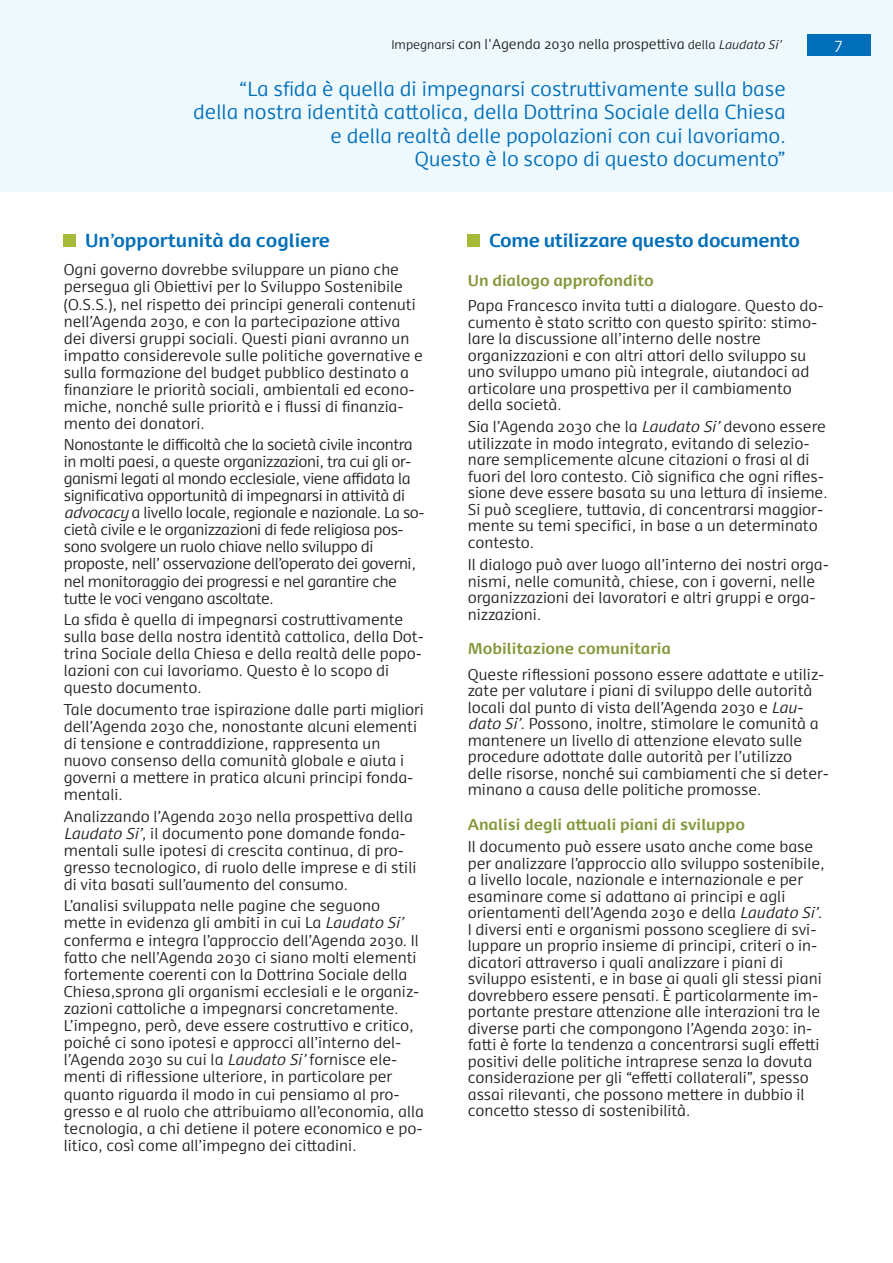
<style>
.page{position:relative;width:893px;height:1263px;background:#fff}
.page>*{position:absolute;margin:0;border:0;box-sizing:border-box;transform-origin:0 0}
.t1{font:300 19.5px/23.4px "Dancer Pro";color:#006eb9;text-align:right}
.t2{font:700 18px "Dancer Pro";letter-spacing:-.015em;color:#006eb9}
.t3{font:300 15px/16.5px "Dancer Pro";color:#231f20}
.t4{font:300 15px/17.1px "Dancer Pro";letter-spacing:-.025em;color:#231f20}
.t5{font:700 15px "Dancer Pro";color:#83983a}
.t6{font:300 15px "Dancer Pro";color:#fff}
.t7{font:300 13.5px "Dancer Pro";color:#231f20}
.s1{font-size:12px}
.s2{font-style:italic;font-size:12px}
.s3{font-style:italic}
</style>
<div class="page">
<div style="left:0;top:0;width:893px;height:191px;background:#eef9fe"></div>
<div style="left:807px;top:34px;width:64px;height:21px;background:#006eb9"></div>
<div style="left:64px;top:234px;width:12px;height:12px;background:#a4bb39"></div>
<div style="left:468px;top:234px;width:12px;height:12px;background:#a4bb39"></div>
<p class="t7" style="left:391px;top:38px;width:394px"><span class="s1">Impegnarsi</span> con l'Agenda 2030 nella prospettiva <span class="s1">della</span> <span class="s2">Laudato Si’</span></p>
<h1 class="t1" style="left:193px;top:78px;width:594px">“La sfida è quella di impegnarsi costruttivamente sulla base della nostra identità cattolica, della Dottrina Sociale della Chiesa e della realtà delle popolazioni con cui lavoriamo.<br>Questo è lo scopo di questo documento”</h1>
<p class="t6" style="left:835px;top:36px;width:9px">7</p>
<p class="t2" style="left:85px;top:233px;width:246px">Un’opportunità da cogliere</p>
<p class="t3" style="left:64px;top:262px;width:361px;line-height:17.1px">Ogni governo dovrebbe sviluppare un piano che persegua gli Obiettivi per lo Sviluppo Sostenibile (O.S.S.), nel rispetto dei principi generali contenuti nell’Agenda 2030, e con la partecipazione attiva dei diversi gruppi sociali. Questi piani avranno un impatto considerevole sulle politiche governative e sulla formazione del budget pubblico destinato a finanziare le priorità sociali, ambientali ed econo&shy;miche, nonché sulle priorità e i flussi di finanzia&shy;mento dei donatori.</p>
<p class="t4" style="left:64px;top:437px;width:362px">Nonostante le difficoltà che la società civile incontra in molti paesi, a queste organizzazioni, tra cui gli or&shy;ganismi legati al mondo ecclesiale, viene affidata la significativa opportunità di impegnarsi in attività di <span class="s3">advocacy</span>a livello locale, regionale e nazionale. La so&shy;cietà civile e le organizzazioni di fede religiosa pos&shy;sono svolgere un ruolo chiave nello sviluppo di proposte, nell’ osservazione dell’operato dei governi, nel monitoraggio dei progressi e nel garantire che tutte le voci vengano ascoltate.</p>
<p class="t3" style="left:64px;top:612px;width:362px;line-height:17.1px">La sfida è quella di impegnarsi costruttivamente sulla base della nostra identità cattolica, della Dot&shy;trina Sociale della Chiesa e della realtà delle popo&shy;lazioni con cui lavoriamo. Questo è lo scopo di questo documento.</p>
<p class="t3" style="left:64px;top:702px;width:362px;line-height:17.1px">Tale documento trae ispirazione dalle parti migliori dell’Agenda 2030 che, nonostante alcuni elementi di tensione e contraddizione, rappresenta un nuovo consenso della comunità globale e aiuta i governi a mettere in pratica alcuni principi fonda&shy;mentali.</p>
<p class="t3" style="left:64px;top:809px;width:354px;line-height:17.1px">Analizzando l’Agenda 2030 nella prospettiva della <span class="s3">Laudato Si’</span>, il documento pone domande fonda&shy;mentali sulle ipotesi di crescita continua, di pro&shy;gresso tecnologico, di ruolo delle imprese e di stili di vita basati sull’aumento del consumo.</p>
<p class="t3" style="left:64px;top:898px;width:362px;line-height:17.1px">L’analisi sviluppata nelle pagine che seguono mette in evidenza gli ambiti in cui La <span class="s3">Laudato Si’ </span>conferma e integra l’approccio dell’Agenda 2030. Il fatto che nell’Agenda 2030 ci siano molti elementi fortemente coerenti con la Dottrina Sociale della Chiesa,sprona gli organismi ecclesiali e le organiz&shy;zazioni cattoliche a impegnarsi concretamente.<br>L’impegno, però, deve essere costruttivo e critico, poiché ci sono ipotesi e approcci all’interno del&shy;l’Agenda 2030 su cui la <span class="s3">Laudato Si’</span>fornisce ele&shy;menti di riflessione ulteriore, in particolare per quanto riguarda il modo in cui pensiamo al pro&shy;gresso e al ruolo che attribuiamo all’economia, alla tecnologia, a chi detiene il potere economico e po&shy;litico, così come all’impegno dei cittadini.</p>
<p class="t2" style="left:489px;top:233px;width:312px">Come utilizzare questo documento</p>
<p class="t5" style="left:468px;top:274px;width:188px">Un dialogo approfondito</p>
<p class="t3" style="left:468px;top:298px;width:357px">Papa Francesco invita tutti a dialogare. Questo do&shy;cumento è stato scritto con questo spirito: stimo&shy;lare la discussione all’interno delle nostre organizzazioni e con altri attori dello sviluppo su uno sviluppo umano più integrale, aiutandoci ad articolare una prospettiva per il cambiamento della società.</p>
<p class="t3" style="left:468px;top:420px;width:361px">Sia l’Agenda 2030 che la <span class="s3">Laudato Si’</span>devono essere utilizzate in modo integrato, evitando di selezio&shy;nare semplicemente alcune citazioni o frasi al di fuori del loro contesto. Ciò significa che ogni rifles&shy;sione deve essere basata su una lettura di insieme.<br>Si può scegliere, tuttavia, di concentrarsi maggior&shy;mente su temi specifici, in base a un determinato contesto.</p>
<p class="t3" style="left:468px;top:557px;width:363px">Il dialogo può aver luogo all’interno dei nostri orga&shy;nismi, nelle comunità, chiese, con i governi, nelle organizzazioni dei lavoratori e altri gruppi e orga&shy;nizzazioni.</p>
<p class="t5" style="left:468px;top:642px;width:205px">Mobilitazione comunitaria</p>
<p class="t3" style="left:468px;top:667px;width:363px">Queste riflessioni possono essere adattate e utiliz&shy;zate per valutare i piani di sviluppo delle autorità locali dal punto di vista dell’Agenda 2030 e <span class="s3">Lau&shy;dato Si’</span>. Possono, inoltre, stimolare le comunità a mantenere un livello di attenzione elevato sulle procedure adottate dalle autorità per l’utilizzo delle risorse, nonché sui cambiamenti che si deter&shy;minano a causa delle politiche promosse.</p>
<p class="t5" style="left:468px;top:818px;width:279px">Analisi degli attuali piani di sviluppo</p>
<p class="t3" style="left:468px;top:839px;width:358px">Il documento può essere usato anche come base per analizzare l’approccio allo sviluppo sostenibile, a livello locale, nazionale e internazionale e per esaminare come si adattano ai principi e agli orientamenti dell’Agenda 2030 e della <span class="s3">Laudato Si’</span>.<br>I diversi enti e organismi possono scegliere di svi&shy;luppare un proprio insieme di principi, criteri o in&shy;dicatori attraverso i quali analizzare i piani di sviluppo esistenti, e in base ai quali gli stessi piani dovrebbero essere pensati. È particolarmente im&shy;portante prestare attenzione alle interazioni tra le diverse parti che compongono l’Agenda 2030: in&shy;fatti è forte la tendenza a concentrarsi sugli effetti positivi delle politiche intraprese senza la dovuta considerazione per gli “effetti collaterali”, spesso assai rilevanti, che possono mettere in dubbio il concetto stesso di sostenibilità.</p>
</div>
